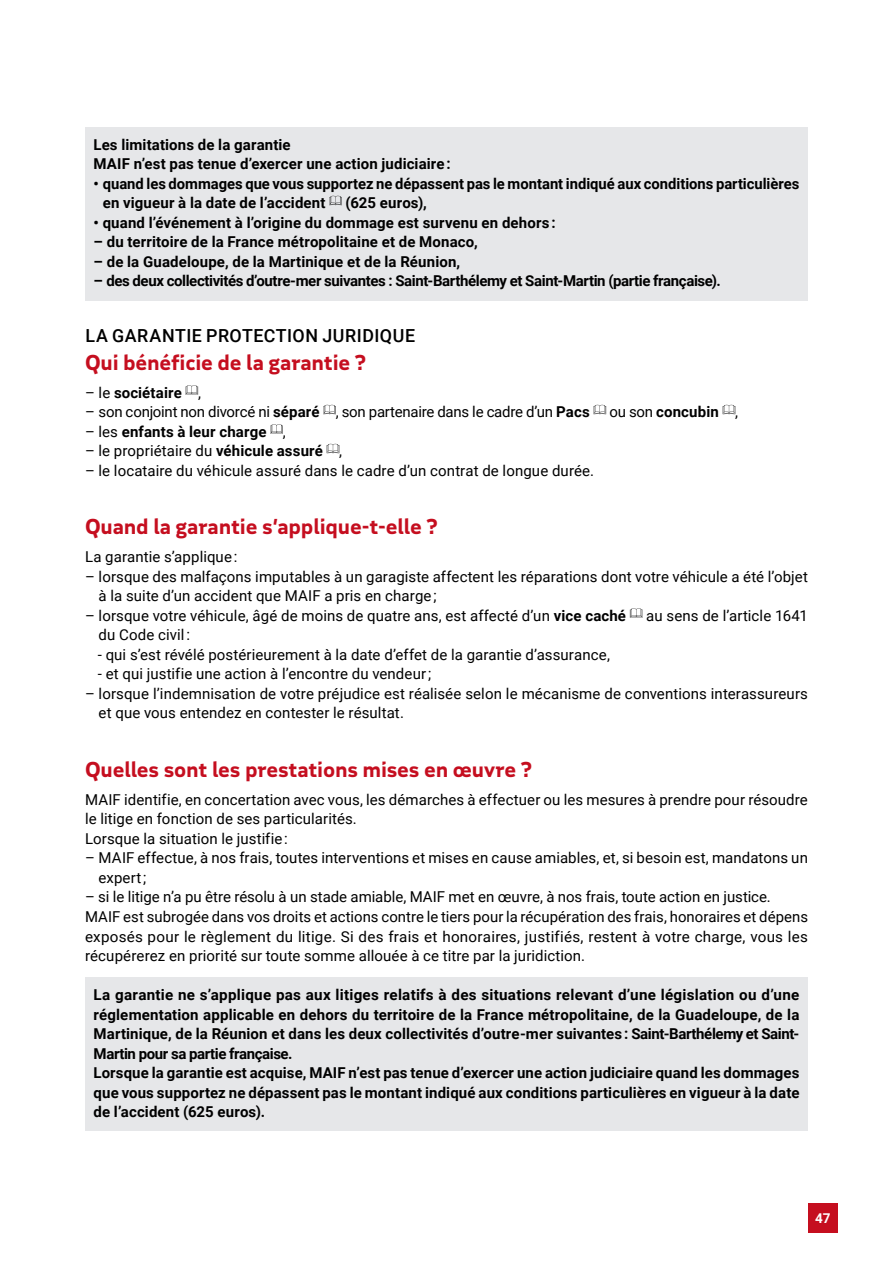
<style>
.page{position:relative;width:893px;height:1263px;background:#fff}
.page>*{position:absolute;margin:0;border:0;box-sizing:border-box;transform-origin:0 0}
.t1{font:700 21px "MAIF";letter-spacing:-.01em;color:#c50e1f}
.t2{font:500 18px "Roboto";letter-spacing:.03em;color:#000}
.t3{font:15px/19.5px "Roboto";letter-spacing:.005em;color:#000}
.t4{font:700 15px/19.5px "Roboto";letter-spacing:.005em;color:#000}
.t5{font:700 15px "Roboto";letter-spacing:-.025em;color:#000}
.t6{font:15px "Roboto";letter-spacing:-.015em;color:#000}
.t7{font:700 13.5px "Roboto";color:#fff}
.s1{font-weight:400}
.s2{font-weight:700}
</style>
<div class="page">
<div style="left:808px;top:1203px;width:30px;height:30px;background:#c50e1f"></div>
<div style="left:85px;top:978px;width:723px;height:153px;background:#e6e7e9"></div>
<div style="left:85px;top:128px;width:723px;height:173px;background:#e6e7e9"></div>
<svg style="left:329px;top:196px;width:13px;height:9px"></svg>
<svg style="left:186px;top:385px;width:12px;height:10px"></svg>
<svg style="left:323px;top:405px;width:13px;height:9px"></svg>
<svg style="left:594px;top:405px;width:12px;height:9px"></svg>
<svg style="left:723px;top:405px;width:12px;height:9px"></svg>
<svg style="left:270px;top:424px;width:13px;height:10px"></svg>
<svg style="left:327px;top:444px;width:12px;height:9px"></svg>
<svg style="left:630px;top:608px;width:12px;height:10px"></svg>
<p class="t4" style="left:94px;top:134px;width:359px">Les limitations de la garantie<br>MAIF n’est pas tenue d’exercer une action judiciaire :</p>
<p class="t4" style="left:103px;top:173px;width:698px;text-indent:-9px">• quand les dommages que vous supportez ne dépassent pas le montant indiqué aux conditions particulières en vigueur à la date de l’accident</p>
<p class="t4" style="left:346px;top:193px;width:83px">(625 euros),</p>
<p class="t4" style="left:94px;top:212px;width:463px">• quand l’événement à l’origine du dommage est survenu en dehors :</p>
<p class="t4" style="left:94px;top:232px;width:386px">– du territoire de la France métropolitaine et de Monaco,</p>
<p class="t4" style="left:94px;top:251px;width:368px">– de la Guadeloupe, de la Martinique et de la Réunion,</p>
<p class="t5" style="left:94px;top:271px;width:629px">– des deux collectivités d’outre-mer suivantes : Saint-Barthélemy et Saint-Martin (partie française).</p>
<p class="t2" style="left:85px;top:323px;width:331px">LA GARANTIE PROTECTION JURIDIQUE</p>
<h1 class="t1" style="left:85px;top:349px;width:283px">Qui bénéficie de la garantie ?</h1>
<p class="t4" style="left:85px;top:382px;width:117px"><span class="s1">– le</span> sociétaire <span class="s1">,</span></p>
<p class="t6" style="left:85px;top:402px;width:506px">– son conjoint non divorcé ni <span class="s2">séparé</span> , son partenaire dans le cadre d’un <span class="s2">Pacs</span></p>
<p class="t4" style="left:609px;top:402px;width:130px"><span class="s1">ou son</span> concubin <span class="s1">,</span></p>
<p class="t4" style="left:85px;top:421px;width:202px"><span class="s1">– les</span> enfants à leur charge <span class="s1">,</span></p>
<p class="t3" style="left:85px;top:441px;width:259px">– le propriétaire du <span class="s2">véhicule assuré</span> ,</p>
<p class="t3" style="left:85px;top:460px;width:511px">– le locataire du véhicule assuré dans le cadre d’un contrat de longue durée.</p>
<h1 class="t1" style="left:85px;top:514px;width:354px">Quand la garantie s’applique-t-elle ?</h1>
<p class="t3" style="left:85px;top:547px;width:154px">La garantie s’applique :</p>
<p class="t3" style="left:99px;top:566px;width:711px;text-indent:-14px">– lorsque des malfaçons imputables à un garagiste affectent les réparations dont votre véhicule a été l’objet à la suite d’un accident que MAIF a pris en charge ;</p>
<p class="t3" style="left:85px;top:605px;width:542px">– lorsque votre véhicule, âgé de moins de quatre ans, est affecté d’un <span class="s2">vice caché</span></p>
<p class="t3" style="left:646px;top:605px;width:163px">au sens de l’article 1641</p>
<p class="t3" style="left:99px;top:625px;width:93px">du Code civil :</p>
<p class="t3" style="left:98px;top:644px;width:514px">- qui s’est révélé postérieurement à la date d’effet de la garantie d’assurance,</p>
<p class="t3" style="left:98px;top:664px;width:335px">- et qui justifie une action à l’encontre du vendeur ;</p>
<p class="t3" style="left:99px;top:683px;width:711px;text-indent:-14px">– lorsque l’indemnisation de votre préjudice est réalisée selon le mécanisme de conventions interassureurs et que vous entendez en contes ter le résultat.</p>
<h1 class="t1" style="left:85px;top:756px;width:448px">Quelles sont les prestations mises en œuvre ?</h1>
<p class="t3" style="left:85px;top:789px;width:724px">MAIF identifie, en concertation avec vous, les démarches à effectuer ou les mesures à prendre pour résoudre le litige en fonction de ses particularités.<br>Lorsque la situation le justifie :</p>
<p class="t3" style="left:99px;top:848px;width:711px;text-indent:-14px">– MAIF effectue, à nos frais, toutes interventions et mises en cause amiables, et, si besoin est, mandatons un expert ;</p>
<p class="t3" style="left:85px;top:887px;width:724px">– si le litige n’a pu être résolu à un stade amiable, MAIF met en œuvre, à nos frais, toute action en justice.<br>MAIF est subrogée dans vos droits et actions contre le tiers pour la récupération des frais, honoraires et dépens exposés pour le règlement du litige. Si des frais et honoraires, justifiés, restent à votre charge, vous les récupérerez en priorité sur toute somme allouée à ce titre par la juridiction.</p>
<p class="t4" style="left:94px;top:984px;width:707px">La garantie ne s’applique pas aux litiges relatifs à des situations relevant d’une législation ou d’une réglementation applicable en dehors du territoire de la France métropolitaine, de la Guadeloupe, de la Martinique, de la Réunion et dans les deux collectivités d’outre-mer suivantes : Saint-Barthélemy et Saint-Martin pour sa partie française.<br>Lorsque la garantie est acquise, MAIF n’est pas tenue d’exercer une action judiciaire quand les dommages que vous supportez ne dépassent pas le montant indiqué aux conditions particulières en vigueur à la date de l’accident (625 euros).</p>
<p class="t7" style="left:815px;top:1209px;width:17px">47</p>
</div>
